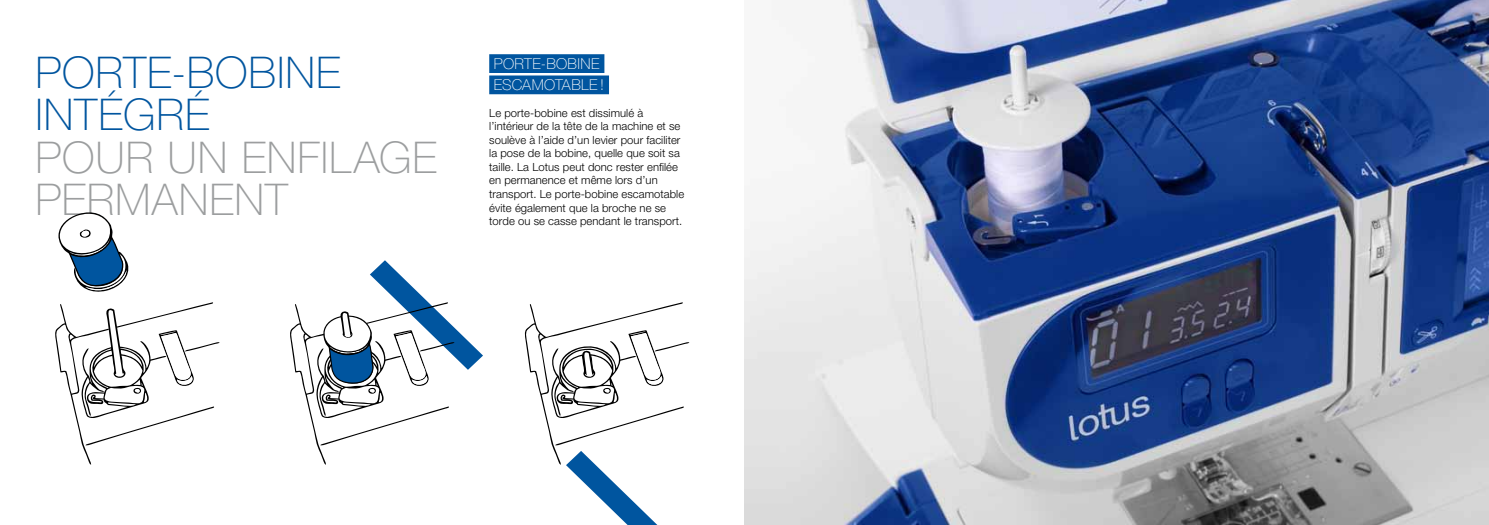
<style>
.page{position:relative;width:1489px;height:525px;background:#fff}
.page>*{position:absolute;margin:0;border:0;box-sizing:border-box;transform-origin:0 0}
.t1{font:100 43.75px/42.5px "Helvetica Neue";letter-spacing:.025em;color:#9c9e9f}
.t2{font:100 43.75px/42.5px "Helvetica Neue";letter-spacing:.02em;color:#00559f}
.t3{font:100 15px/21.2px "Helvetica Neue";letter-spacing:.025em;color:#fff}
.t4{font:300 11.25px/13.5px "Helvetica Neue";letter-spacing:.005em;color:#000}
</style>
<div class="page">
<img style="left:744px;top:0;width:744px;height:524px">
<svg style="left:55px;top:302px;width:164px;height:162px"></svg>
<svg style="left:290px;top:304px;width:80px;height:160px"></svg>
<svg style="left:370px;top:260px;width:309px;height:264px"></svg>
<div style="left:489px;top:54px;width:115px;height:19px;background:#00559f"></div>
<div style="left:489px;top:75px;width:120px;height:19px;background:#00559f"></div>
<svg style="left:58px;top:212px;width:71px;height:80px"></svg>
<h1 class="t2" style="left:35px;top:51px;width:307px">PORTE-BOBINE<br>INTÉGRÉ</h1>
<h1 class="t1" style="left:35px;top:136px;width:321px">POUR UN ENFILAGE<br>PERMANENT</h1>
<h2 class="t3" style="left:494px;top:53px;width:112px">PORTE-BOBINE<br>ESCAMOTABLE !</h2>
<p class="t4" style="left:489px;top:106px;width:196px">Le porte-bobine est dissimulé à l’intérieur de la tête de la machine et se soulève à l’aide d’un levier pour faciliter la pose de la bobine, quelle que soit sa taille. La Lotus peut donc rester enfilée en permanence et même lors d’un transport. Le porte-bobine escamotable évite également que la broche ne se torde ou se casse pendant le transport.</p>
</div>
